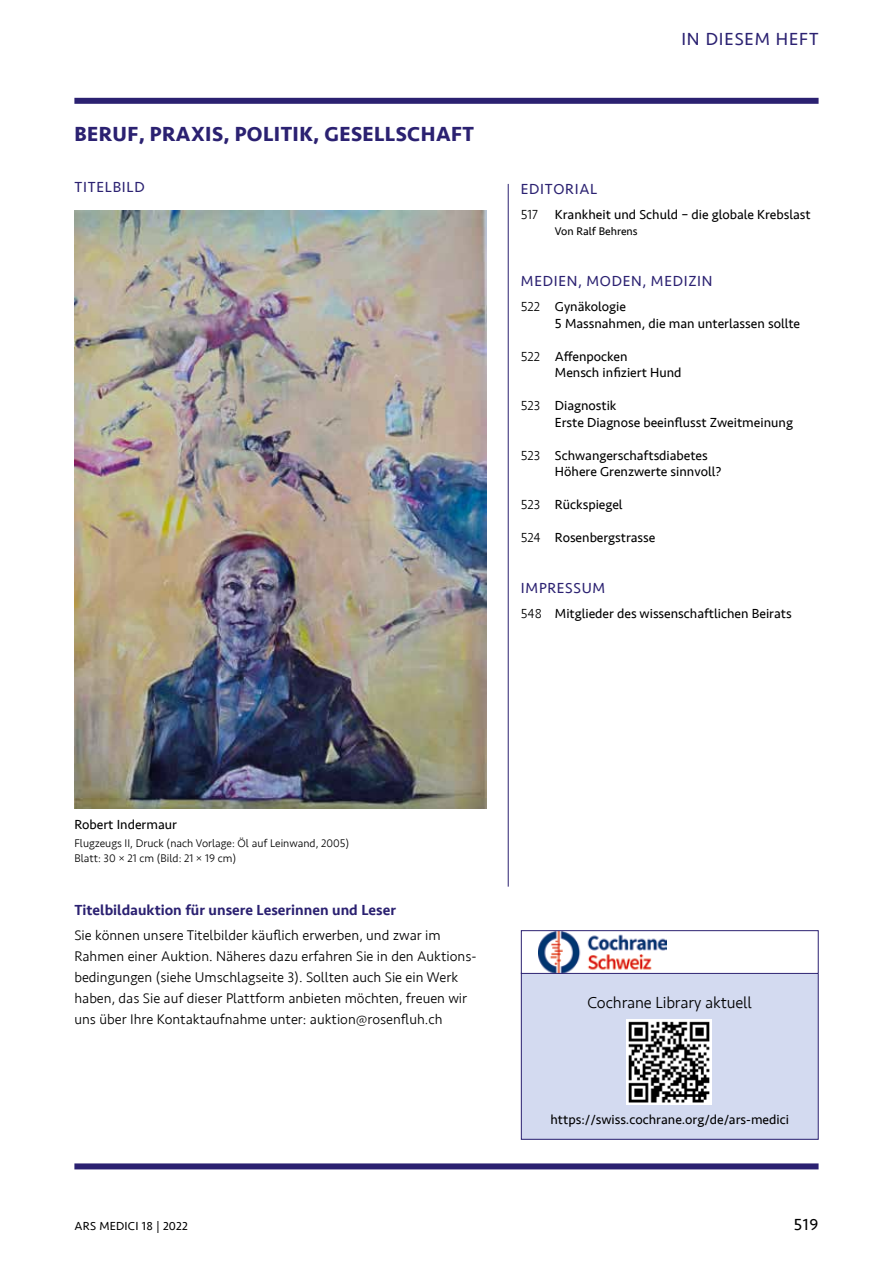
<style>
.page{position:relative;width:893px;height:1263px;background:#fff}
.page>*{position:absolute;margin:0;border:0;box-sizing:border-box;transform-origin:0 0}
.t1{font:700 21px "Seravek";letter-spacing:.02em;color:#2b2171}
.t2{font:18px "Seravek";letter-spacing:.05em;color:#2b2171}
.t3{font:300 16.5px "Seravek";letter-spacing:-.01em;color:#000}
.t4{font:16.5px "Seravek";color:#000}
.t5{font:15px "Seravek";letter-spacing:.05em;color:#2b2171}
.t6{font:500 15px "Seravek";color:#2b2171}
.t7{font:300 14.4px/21px "Seravek";color:#000}
.t8{font:13.5px/16.5px "Seravek";color:#000}
.t9{font:12px "Seravek";letter-spacing:.02em;color:#000}
.t10{font:300 11.4px/15px "Seravek";color:#000}
.t11{font:11.4px "Seravek";color:#000}
.s1{font-weight:300}
</style>
<div class="page">
<hr style="left:508px;top:184px;width:1px;height:703px;background:#2b2171">
<div style="left:74px;top:98px;width:745px;height:6px;background:#2b2171"></div>
<div style="left:74px;top:1163px;width:745px;height:6px;background:#2b2171"></div>
<img style="left:74px;top:211px;width:412px;height:598px">
<div style="left:521px;top:973px;width:297px;height:166px;background:#d3daf0"></div>
<div style="left:521px;top:973px;width:298px;height:167px;border:1px solid #2b2171"></div>
<img style="left:539px;top:932px;width:128px;height:40px">
<img style="left:627px;top:1019px;width:85px;height:85px">
<div style="left:521px;top:930px;width:298px;height:44px;border:1px solid #2b2171"></div>
<h1 class="t1" style="left:74px;top:117px;width:401px">BERUF, PRAXIS, POLITIK, GESELLSCHAFT</h1>
<p class="t5" style="left:74px;top:176px;width:72px">TITELBILD</p>
<h2 class="t2" style="left:681px;top:25px;width:139px">IN DIESEM HEFT</h2>
<p class="t5" style="left:521px;top:177px;width:78px">EDITORIAL</p>
<p class="t8" style="left:521px;top:206px;width:291px"><span class="s1">517</span> Krankheit und Schuld – die globale Krebslast</p>
<p class="t11" style="left:555px;top:222px;width:84px">Von Ralf Behrens</p>
<p class="t5" style="left:521px;top:270px;width:193px">MEDIEN, MODEN, MEDIZIN</p>
<p class="t8" style="left:555px;top:298px;width:247px;text-indent:-34px"><span class="s1">522</span> Gynäkologie<br>5 Massnahmen, die man unterlassen sollte</p>
<p class="t8" style="left:555px;top:348px;width:128px;text-indent:-34px"><span class="s1">522</span> Affenpocken<br>Mensch infiziert Hund</p>
<p class="t8" style="left:555px;top:397px;width:239px;text-indent:-34px"><span class="s1">523</span> Diagnostik<br>Erste Diagnose beeinflusst Zweitmeinung</p>
<p class="t8" style="left:555px;top:447px;width:168px;text-indent:-34px"><span class="s1">523</span> Schwangerschaftsdiabetes<br>Höhere Grenzwerte sinnvoll?</p>
<p class="t8" style="left:521px;top:496px;width:103px"><span class="s1">523</span> Rückspiegel</p>
<p class="t8" style="left:521px;top:529px;width:136px"><span class="s1">524</span> Rosenbergstrasse</p>
<p class="t5" style="left:521px;top:577px;width:86px">IMPRESSUM</p>
<p class="t8" style="left:521px;top:605px;width:272px"><span class="s1">548</span> Mitglieder des wissenschaftlichen Beirats</p>
<p class="t8" style="left:74px;top:816px;width:104px">Robert Indermaur</p>
<p class="t10" style="left:74px;top:836px;width:276px">Flugzeugs II, Druck (nach Vorlage: Öl auf Leinwand, 2005)<br>Blatt: 30 × 21 cm (Bild: 21 × 19 cm)</p>
<p class="t6" style="left:74px;top:901px;width:323px">Titelbildauktion für unsere Leserinnen und Leser</p>
<p class="t7" style="left:74px;top:925px;width:404px">Sie können unsere Titelbilder käuflich erwerben, und zwar im Rahmen einer Auktion. Näheres dazu erfahren Sie in den Auktions&shy;bedingungen (siehe Umschlagseite 3). Sollten auch Sie ein Werk haben, das Sie auf dieser Plattform anbieten möchten, freuen wir uns über Ihre Kontaktaufnahme unter: auktion@rosenfluh.ch</p>
<p class="t3" style="left:587px;top:993px;width:166px">Cochrane Library aktuell</p>
<p class="t8" style="left:551px;top:1111px;width:240px">https://swiss.cochrane.org/de/ars-medici</p>
<p class="t9" style="left:74px;top:1217px;width:115px">ARS MEDICI 18 | 2022</p>
<p class="t4" style="left:794px;top:1212px;width:26px">519</p>
</div>
